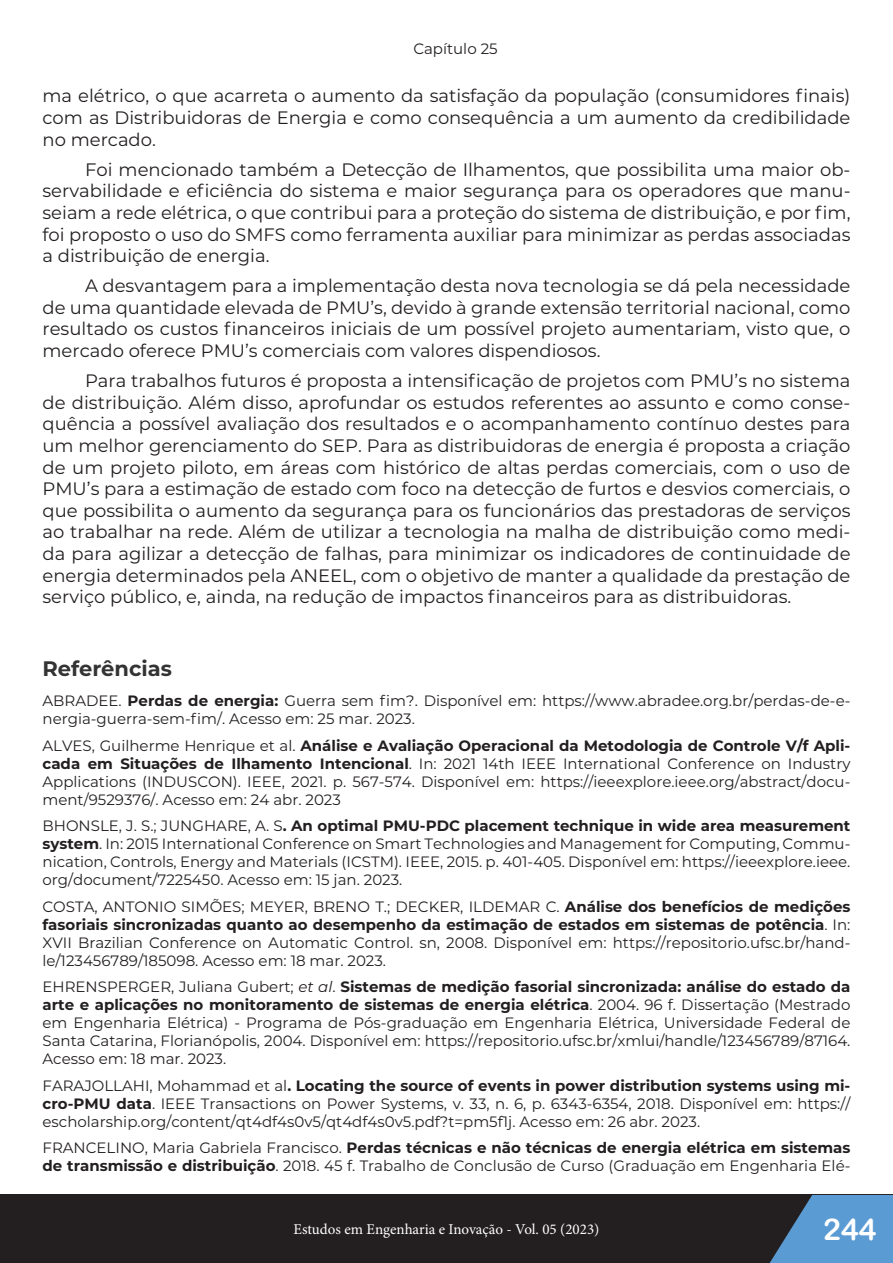
<style>
.page{position:relative;width:893px;height:1263px;background:#fff}
.page>*{position:absolute;margin:0;border:0;box-sizing:border-box;transform-origin:0 0}
.t1{font:30px "Arial Rounded MT Bold";color:#fff}
.t2{font:700 21px "Montserrat";color:#333}
.t3{font:18px/21.6px "Montserrat";color:#231f20;text-align:justify}
.t4{font:15px/18px "Montserrat";color:#231f20;text-align:justify}
.t5{font:15px "Minion Pro";color:#fff}
.s1{font-weight:700}
.s2{font-style:italic}
</style>
<div class="page">
<div style="left:0;top:1195px;width:893px;height:68px;background:#231f20"></div>
<svg style="left:770px;top:1195px;width:123px;height:68px"></svg>
<p class="t4" style="left:413px;top:39px;width:86px">Capítulo 25</p>
<p class="t3" style="left:43px;top:85px;width:809px">ma elétrico, o que acarreta o aumento da satisfação da população (consumidores finais) com as Distribuidoras de Energia e como consequência a um aumento da credibilidade no mercado.</p>
<p class="t3" style="left:43px;top:158px;width:809px;text-indent:43px">Foi mencionado também a Detecção de Ilhamentos, que possibilita uma maior ob&shy;servabilidade e eficiência do sistema e maior segurança para os operadores que manu&shy;seiam a rede elétrica, o que contribui para a proteção do sistema de distribuição, e por fim, foi proposto o uso do SMFS como ferramenta auxiliar para minimizar as perdas associadas a distribuição de energia.</p>
<p class="t3" style="left:43px;top:274px;width:809px;text-indent:43px">A desvantagem para a implementação desta nova tecnologia se dá pela necessidade de uma quantidade elevada de PMU’s, devido à grande extensão territorial nacional, como resultado os custos financeiros iniciais de um possível projeto aumentariam, visto que, o mercado oferece PMU’s comerciais com valores dispendiosos.</p>
<p class="t3" style="left:43px;top:369px;width:809px;text-indent:43px">Para trabalhos futuros é proposta a intensificação de projetos com PMU’s no sistema de distribuição. Além disso, aprofundar os estudos referentes ao assunto e como conse&shy;quência a possível avaliação dos resultados e o acompanhamento contínuo destes para um melhor gerenciamento do SEP. Para as distribuidoras de energia é proposta a criação de um projeto piloto, em áreas com histórico de altas perdas comerciais, com o uso de PMU’s para a estimação de estado com foco na detecção de furtos e desvios comerciais, o que possibilita o aumento da segurança para os funcionários das prestadoras de serviços ao trabalhar na rede. Além de utilizar a tecnologia na malha de distribuição como medi&shy;da para agilizar a detecção de falhas, para minimizar os indicadores de continuidade de energia determinados pela ANEEL, com o objetivo de manter a qualidade da prestação de serviço público, e, ainda, na redução de impactos financeiros para as distribuidoras.</p>
<h2 class="t2" style="left:43px;top:653px;width:131px">Referências</h2>
<p class="t4" style="left:43px;top:691px;width:809px">ABRADEE. <span class="s1">Perdas de energia:</span> Guerra sem fim?. Disponível em: https://www.abradee.org.br/perdas-de-e&shy;nergia-guerra-sem-fim/. Acesso em: 25 mar. 2023.</p>
<p class="t4" style="left:43px;top:736px;width:809px">ALVES, Guilherme Henrique et al. <span class="s1">Análise e Avaliação Operacional da Metodologia de Controle V/f Apli&shy;cada em Situações de Ilhamento Intencional</span>. In: 2021 14th IEEE International Conference on Industry Applications (INDUSCON). IEEE, 2021. p. 567-574. Disponível em: https://ieeexplore.ieee.org/abstract/docu&shy;ment/9529376/. Acesso em: 24 abr. 2023</p>
<p class="t4" style="left:43px;top:816px;width:809px">BHONSLE, J. S.; JUNGHARE, A. S<span class="s1">. An optimal PMU-PDC placement technique in wide area measurement system</span>. In: 2015 International Conference on Smart Technologies and Management for Computing, Commu&shy;nication, Controls, Energy and Materials (ICSTM). IEEE, 2015. p. 401-405. Disponível em: https://ieeexplore.ieee. org/document/7225450. Acesso em: 15 jan. 2023.</p>
<p class="t4" style="left:43px;top:897px;width:809px">COSTA, ANTONIO SIMÕES; MEYER, BRENO T.; DECKER, ILDEMAR C. <span class="s1">Análise dos benefícios de medições fasoriais sincronizadas quanto ao desempenho da estimação de estados em sistemas de potência</span>. In:<br>XVII Brazilian Conference on Automatic Control. sn, 2008. Disponível em: https://repositorio.ufsc.br/hand&shy;le/123456789/185098. Acesso em: 18 mar. 2023.</p>
<p class="t4" style="left:43px;top:977px;width:809px">EHRENSPERGER, Juliana Gubert; <span class="s2">et al</span>. <span class="s1">Sistemas de medição fasorial sincronizada: análise do estado da arte e aplicações no monitoramento de sistemas de energia elétrica</span>. 2004. 96 f. Dissertação (Mestrado em Engenharia Elétrica) - Programa de Pós-graduação em Engenharia Elétrica, Universidade Federal de Santa Catarina, Florianópolis, 2004. Disponível em: https://repositorio.ufsc.br/xmlui/handle/123456789/87164.<br>Acesso em: 18 mar. 2023.</p>
<p class="t4" style="left:43px;top:1076px;width:809px">FARAJOLLAHI, Mohammad et al<span class="s1">. Locating the source of events in power distribution systems using mi&shy;cro-PMU data</span>. IEEE Transactions on Power Systems, v. 33, n. 6, p. 6343-6354, 2018. Disponível em: https:// escholarship.org/content/qt4df4s0v5/qt4df4s0v5.pdf?t=pm5f1j. Acesso em: 26 abr. 2023.</p>
<p class="t4" style="left:43px;top:1138px;width:809px">FRANCELINO, Maria Gabriela Francisco. <span class="s1">Perdas técnicas e não técnicas de energia elétrica em sistemas de transmissão e distribuição</span>. 2018. 45 f. Trabalho de Conclusão de Curso (Graduação em Engenharia Elé-</p>
<p class="t5" style="left:294px;top:1219px;width:307px">Estudos em Engenharia e Inovação - Vol. 05 (2023)</p>
<h1 class="t1" style="left:823px;top:1211px;width:55px">244</h1>
</div>
